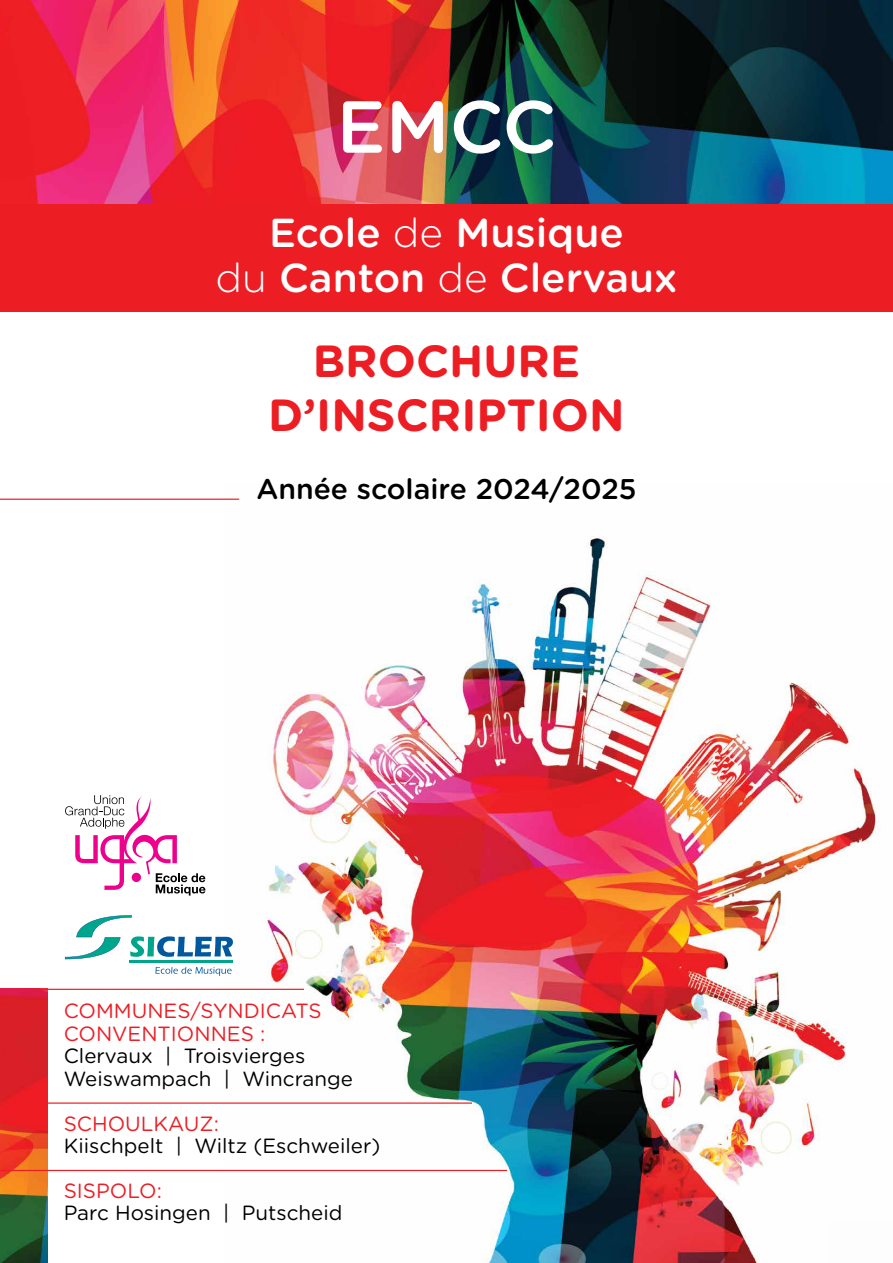
<style>
.page{position:relative;width:893px;height:1263px;background:#fff}
.page>*{position:absolute;margin:0;border:0;box-sizing:border-box;transform-origin:0 0}
.t1{font:500 73.5px "Gotham Rounded";color:#fff}
.t2{font:700 45px/54px "Gotham Rounded";color:#ed1d24;text-align:center}
.t3{font:500 40.35px/45px "Gotham Rounded";color:#fff;text-align:center}
.t4{font:500 28.5px "Gotham Rounded";color:#000}
.t5{font:20.55px/22.5px "Gotham Rounded";color:#000}
.t6{font:20.55px/22.5px "Gotham Rounded";color:#ed1d24}
.s1{font-weight:300}
</style>
<div class="page">
<img style="left:224px;top:498px;width:657px;height:765px">
<img style="left:0;top:990px;width:48px;height:273px">
<img style="left:0;top:0;width:893px;height:205px">
<svg style="left:65px;top:795px;width:140px;height:100px"></svg>
<svg style="left:65px;top:915px;width:168px;height:44px"></svg>
<hr style="left:129px;top:960px;width:103px;height:3px;background:#00a68b">
<svg style="left:155px;top:967px;width:77px;height:9px"></svg>
<div style="left:0;top:205px;width:893px;height:107px;background:#ed1d24"></div>
<hr style="left:0;top:1102px;width:472px;height:2px;background:#ed1d24">
<hr style="left:0;top:1170px;width:507px;height:1px;background:#ed1d24">
<hr style="left:0;top:989px;width:304px;height:1px;background:#ed1d24">
<hr style="left:0;top:499px;width:239px;height:1px;background:#ed1d24">
<h1 class="t1" style="left:336px;top:74px;width:222px">EMCC</h1>
<h3 class="t3" style="left:216px;top:209px;width:463px">Ecole <span class="s1">de</span> Musique<br><span class="s1">du</span> Canton <span class="s1">de</span> Clervaux</h3>
<h2 class="t2" style="left:268px;top:332px;width:358px">BROCHURE<br>D’INSCRIPTION</h2>
<h3 class="t4" style="left:256px;top:469px;width:382px">Année scolaire 2024/2025</h3>
<p class="t6" style="left:64px;top:999px;width:259px">COMMUNES/SYNDICATS<br>CONVENTIONNES :</p>
<p class="t5" style="left:64px;top:1044px;width:291px">Clervaux | Troisvierges<br>Weiswampach | Wincrange</p>
<p class="t6" style="left:64px;top:1111px;width:157px">SCHOULKAUZ:</p>
<p class="t5" style="left:64px;top:1133px;width:318px">Kiischpelt | Wiltz (Eschweiler)</p>
<p class="t6" style="left:64px;top:1178px;width:100px">SISPOLO:</p>
<p class="t5" style="left:64px;top:1201px;width:280px">Parc Hosingen | Putscheid</p>
</div>
